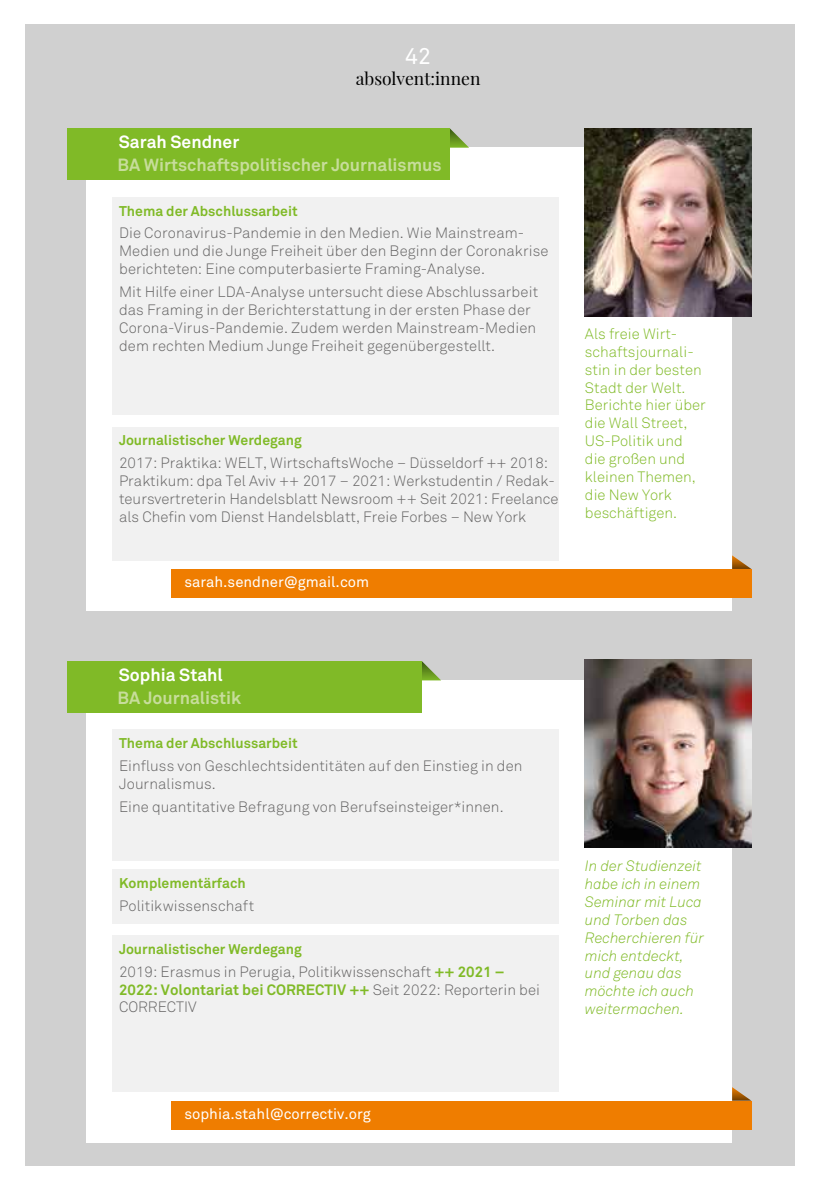
<style>
.page{position:relative;width:819px;height:1191px;background:#fff}
.page>*{position:absolute;margin:0;border:0;box-sizing:border-box;transform-origin:0 0}
.t1{font:22.75px "Akkurat Std";color:#fff}
.t2{font:700 17.5px "Akkurat Std";color:#c7dd9b}
.t3{font:700 17.5px "Akkurat Std";color:#fff}
.t4{font:17.5px "Playfair Display";color:#000}
.t5{font:300 14.88px/17.8px "Akkurat Std";color:#646363}
.t6{font:300 14.88px/17.8px "Akkurat Std";color:#80ba27}
.t7{font:italic 300 14.88px/17.8px "Akkurat Std";color:#80ba27}
.t8{font:14.88px "Akkurat Std";color:#fff}
.t9{font:700 14px "Akkurat Std";color:#80ba27}
.s1{font-weight:700;color:#80ba27}
</style>
<div class="page">
<div style="left:25px;top:25px;width:769px;height:1141px;background:#d0d0d0"></div>
<svg style="left:732px;top:1087px;width:19px;height:13px"></svg>
<div style="left:87px;top:680px;width:645px;height:462px;background:#fff"></div>
<svg style="left:422px;top:661px;width:19px;height:19px"></svg>
<img style="left:585px;top:660px;width:166px;height:187px">
<div style="left:171px;top:1100px;width:580px;height:29px;background:#ef7d00"></div>
<div style="left:68px;top:661px;width:354px;height:52px;background:#80ba27"></div>
<div style="left:112px;top:730px;width:446px;height:131px;background:#f1f1f1"></div>
<div style="left:112px;top:935px;width:446px;height:157px;background:#f1f1f1"></div>
<div style="left:112px;top:869px;width:446px;height:55px;background:#f1f1f1"></div>
<div style="left:87px;top:148px;width:645px;height:463px;background:#fff"></div>
<svg style="left:450px;top:128px;width:19px;height:20px"></svg>
<img style="left:585px;top:128px;width:166px;height:188px">
<div style="left:171px;top:569px;width:580px;height:29px;background:#ef7d00"></div>
<div style="left:68px;top:128px;width:382px;height:52px;background:#80ba27"></div>
<div style="left:112px;top:197px;width:446px;height:218px;background:#f1f1f1"></div>
<div style="left:112px;top:427px;width:446px;height:133px;background:#f1f1f1"></div>
<svg style="left:732px;top:555px;width:19px;height:14px"></svg>
<p class="t3" style="left:119px;top:131px;width:122px">Sarah Sendner</p>
<h1 class="t1" style="left:405px;top:43px;width:27px">42</h1>
<p class="t4" style="left:356px;top:68px;width:126px">absolvent:innen</p>
<p class="t2" style="left:117px;top:154px;width:326px">BA Wirtschaftspolitischer Journalismus</p>
<p class="t9" style="left:119px;top:202px;width:180px">Thema der Abschlussarbeit</p>
<p class="t5" style="left:119px;top:224px;width:431px">Die Coronavirus-Pandemie in den Medien. Wie Mainstream-<br>Medien und die Junge Freiheit über den Beginn der Coronakrise berichteten: Eine computerbasierte Framing-Analyse.</p>
<p class="t5" style="left:119px;top:283px;width:420px">Mit Hilfe einer LDA-Analyse untersucht diese Abschlussarbeit das Framing in der Berichterstattung in der ersten Phase der Corona-Virus-Pandemie. Zudem werden Mainstream-Medien dem rechten Medium Junge Freiheit gegenübergestellt.</p>
<p class="t9" style="left:119px;top:432px;width:184px">Journalistischer Werdegang</p>
<p class="t5" style="left:119px;top:454px;width:441px">2017: Praktika: WELT, WirtschaftsWoche – Düsseldorf ++ 2018:<br>Praktikum: dpa Tel Aviv ++ 2017 – 2021: Werkstudentin / Redak&shy;teursvertreterin Handelsblatt Newsroom ++ Seit 2021: Freelance als Chefin vom Dienst Handelsblatt, Freie Forbes – New York</p>
<p class="t8" style="left:184px;top:573px;width:186px">sarah.sendner@gmail.com</p>
<p class="t6" style="left:585px;top:325px;width:122px">Als freie Wirt&shy;schaftsjournali&shy;stin in der besten<br>Stadt der Welt.<br>Berichte hier über die Wall Street,<br>US-Politik und die großen und kleinen Themen, die New York beschäftigen.</p>
<p class="t3" style="left:119px;top:664px;width:105px">Sophia Stahl</p>
<p class="t2" style="left:117px;top:687px;width:125px">BA Journalistik</p>
<p class="t9" style="left:119px;top:735px;width:180px">Thema der Abschlussarbeit</p>
<p class="t5" style="left:119px;top:757px;width:405px">Einfluss von Geschlechtsidentitäten auf den Einstieg in den<br>Journalismus.</p>
<p class="t5" style="left:119px;top:797px;width:386px">Eine quantitative Befragung von Berufseinsteiger*innen.</p>
<p class="t9" style="left:119px;top:874px;width:128px">Komplementärfach</p>
<p class="t5" style="left:119px;top:896px;width:137px">Politikwissenschaft</p>
<p class="t9" style="left:119px;top:940px;width:184px">Journalistischer Werdegang</p>
<p class="t5" style="left:119px;top:962px;width:422px">2019: Erasmus in Perugia, Politikwissenschaft <span class="s1">++ 2021 –<br>2022: Volontariat bei CORRECTIV ++</span> Seit 2022: Reporterin bei<br>CORRECTIV</p>
<p class="t7" style="left:585px;top:857px;width:121px">In der Studienzeit habe ich in einem<br>Seminar mit Luca und Torben das<br>Recherchieren für mich entdeckt, und genau das möchte ich auch weitermachen.</p>
<p class="t8" style="left:184px;top:1104px;width:188px">sophia.stahl@correctiv.org</p>
</div>
